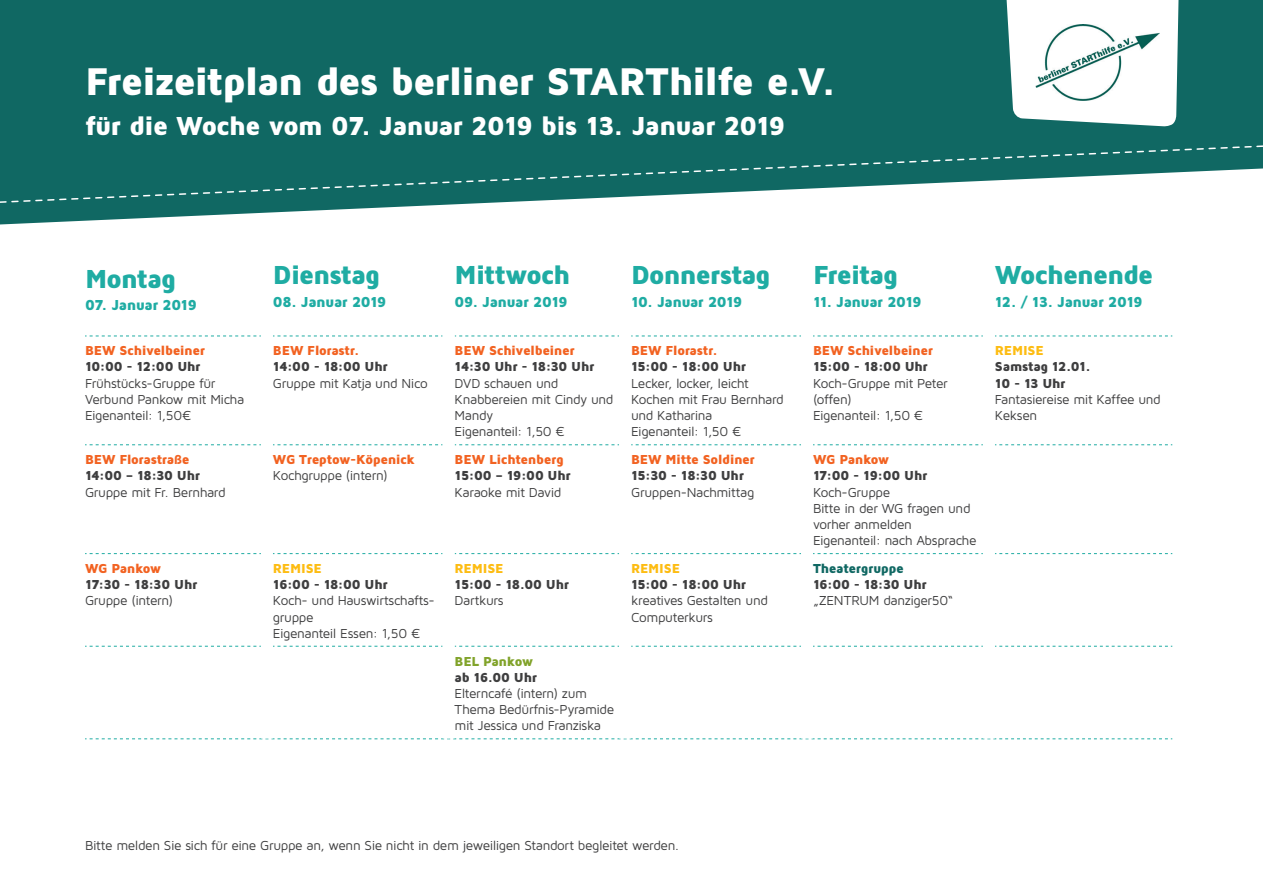
<style>
.page{position:relative;width:1263px;height:893px;background:#fff}
.page>*{position:absolute;margin:0;border:0;box-sizing:border-box;transform-origin:0 0}
.t1{font:900 40.05px "Maven Pro";letter-spacing:-.045em;color:#fff}
.t2{font:900 27px "Maven Pro";letter-spacing:-.045em;color:#1faca3}
.t3{font:900 27px "Maven Pro";letter-spacing:-.04em;color:#fff}
.t4{font:900 15px "Maven Pro";letter-spacing:-.035em;color:#1faca3}
.t5{font:13.5px/16.2px "Maven Pro";letter-spacing:-.03em;color:#3e3e3f}
.t6{font:900 13.5px/16.2px "Maven Pro";letter-spacing:-.025em;color:#3e3e3f}
.t7{font:900 13.5px "Maven Pro";letter-spacing:-.03em;color:#f26221}
.t8{font:900 13.5px "Maven Pro";letter-spacing:-.01em;color:#fdbc12}
.t9{font:900 13.5px "Maven Pro";letter-spacing:-.03em;color:#106863}
.t10{font:900 13.5px "Maven Pro";letter-spacing:-.035em;color:#81a32a}
</style>
<div class="page">
<svg style="left:0;top:0;width:1263px;height:224px;background:#2a7874"></svg>
<svg style="left:0;top:145px;width:1263px;height:59px"></svg>
<svg style="left:997px;top:0;width:185px;height:127px"></svg>
<img style="left:1035px;top:25px;width:125px;height:76px">
<svg style="left:85px;top:336px;width:176px;height:1px"></svg>
<svg style="left:273px;top:336px;width:170px;height:1px"></svg>
<svg style="left:455px;top:336px;width:164px;height:1px"></svg>
<svg style="left:631px;top:336px;width:170px;height:1px"></svg>
<svg style="left:813px;top:336px;width:170px;height:1px"></svg>
<svg style="left:995px;top:336px;width:177px;height:1px"></svg>
<svg style="left:85px;top:444px;width:176px;height:1px"></svg>
<svg style="left:273px;top:444px;width:170px;height:1px"></svg>
<svg style="left:455px;top:444px;width:164px;height:1px"></svg>
<svg style="left:631px;top:444px;width:170px;height:1px"></svg>
<svg style="left:813px;top:444px;width:170px;height:1px"></svg>
<svg style="left:995px;top:444px;width:177px;height:1px"></svg>
<svg style="left:85px;top:553px;width:176px;height:1px"></svg>
<svg style="left:273px;top:553px;width:170px;height:1px"></svg>
<svg style="left:455px;top:553px;width:164px;height:1px"></svg>
<svg style="left:631px;top:553px;width:170px;height:1px"></svg>
<svg style="left:813px;top:553px;width:170px;height:1px"></svg>
<svg style="left:995px;top:553px;width:177px;height:1px"></svg>
<svg style="left:85px;top:646px;width:176px;height:1px"></svg>
<svg style="left:273px;top:646px;width:170px;height:1px"></svg>
<svg style="left:455px;top:646px;width:164px;height:1px"></svg>
<svg style="left:631px;top:646px;width:170px;height:1px"></svg>
<svg style="left:813px;top:646px;width:170px;height:1px"></svg>
<svg style="left:995px;top:646px;width:177px;height:1px"></svg>
<svg style="left:85px;top:738px;width:1087px;height:1px"></svg>
<h1 class="t1" style="left:85px;top:56px;width:753px">Freizeitplan des berliner STARThilfe e.V.</h1>
<h2 class="t3" style="left:85px;top:109px;width:702px">für die Woche vom 07. Januar 2019 bis 13. Januar 2019</h2>
<h2 class="t2" style="left:85px;top:262px;width:92px">Montag</h2>
<p class="t4" style="left:85px;top:296px;width:113px">07. Januar 2019</p>
<p class="t7" style="left:85px;top:342px;width:122px">BEW Schivelbeiner</p>
<p class="t6" style="left:85px;top:358px;width:117px">10:00 - 12:00 Uhr</p>
<p class="t5" style="left:85px;top:374px;width:161px">Frühstücks-Gruppe für<br>Verbund Pankow mit Micha<br>Eigenanteil: 1,50€</p>
<p class="t7" style="left:85px;top:451px;width:106px">BEW Florastraße</p>
<p class="t6" style="left:85px;top:467px;width:117px">14:00 – 18:30 Uhr</p>
<p class="t5" style="left:85px;top:483px;width:142px">Gruppe mit Fr. Bernhard</p>
<p class="t7" style="left:85px;top:560px;width:78px">WG Pankow</p>
<p class="t6" style="left:85px;top:576px;width:114px">17:30 - 18:30 Uhr</p>
<p class="t5" style="left:85px;top:592px;width:90px">Gruppe (intern)</p>
<h2 class="t2" style="left:273px;top:258px;width:109px">Dienstag</h2>
<p class="t4" style="left:273px;top:292px;width:115px">08. Januar 2019</p>
<p class="t7" style="left:273px;top:342px;width:88px">BEW Florastr.</p>
<p class="t6" style="left:273px;top:358px;width:116px">14:00 - 18:00 Uhr</p>
<p class="t5" style="left:273px;top:374px;width:156px">Gruppe mit Katja und Nico</p>
<p class="t7" style="left:273px;top:451px;width:144px">WG Treptow-Köpenick</p>
<p class="t5" style="left:273px;top:467px;width:116px">Kochgruppe (intern)</p>
<h2 class="t2" style="left:455px;top:258px;width:117px">Mittwoch</h2>
<p class="t4" style="left:455px;top:292px;width:115px">09. Januar 2019</p>
<p class="t7" style="left:455px;top:342px;width:122px">BEW Schivelbeiner</p>
<p class="t6" style="left:455px;top:358px;width:141px">14:30 Uhr - 18:30 Uhr</p>
<p class="t5" style="left:455px;top:374px;width:160px">DVD schauen und<br>Knabbereien mit Cindy und<br>Mandy<br>Eigenanteil: 1,50 €</p>
<p class="t7" style="left:455px;top:451px;width:110px">BEW Lichtenberg</p>
<p class="t6" style="left:455px;top:467px;width:118px">15:00 – 19:00 Uhr</p>
<p class="t5" style="left:455px;top:483px;width:108px">Karaoke mit David</p>
<h2 class="t2" style="left:631px;top:258px;width:141px">Donnerstag</h2>
<p class="t4" style="left:631px;top:292px;width:113px">10. Januar 2019</p>
<p class="t7" style="left:631px;top:342px;width:88px">BEW Florastr.</p>
<p class="t6" style="left:631px;top:358px;width:116px">15:00 - 18:00 Uhr</p>
<p class="t5" style="left:631px;top:374px;width:154px">Lecker, locker, leicht<br>Kochen mit Frau Bernhard und Katharina<br>Eigenanteil: 1,50 €</p>
<p class="t7" style="left:631px;top:451px;width:125px">BEW Mitte Soldiner</p>
<p class="t6" style="left:631px;top:467px;width:114px">15:30 - 18:30 Uhr</p>
<p class="t5" style="left:631px;top:483px;width:125px">Gruppen-Nachmittag</p>
<p class="t8" style="left:273px;top:560px;width:50px">REMISE</p>
<p class="t6" style="left:273px;top:576px;width:116px">16:00 - 18:00 Uhr</p>
<p class="t5" style="left:273px;top:592px;width:163px">Koch- und Hauswirtschafts&shy;gruppe<br>Eigenanteil Essen: 1,50 €</p>
<p class="t8" style="left:455px;top:560px;width:50px">REMISE</p>
<p class="t6" style="left:455px;top:576px;width:116px">15:00 - 18.00 Uhr</p>
<p class="t5" style="left:455px;top:592px;width:51px">Dartkurs</p>
<p class="t10" style="left:455px;top:652px;width:80px">BEL Pankow</p>
<p class="t6" style="left:455px;top:668px;width:84px">ab 16.00 Uhr</p>
<p class="t5" style="left:455px;top:685px;width:161px">Elterncafé (intern) zum<br>Thema Bedürfnis-Pyramide mit Jessica und Franziska</p>
<p class="t8" style="left:631px;top:560px;width:50px">REMISE</p>
<p class="t6" style="left:631px;top:576px;width:116px">15:00 - 18:00 Uhr</p>
<p class="t5" style="left:631px;top:592px;width:138px">kreatives Gestalten und<br>Computerkurs</p>
<h2 class="t2" style="left:813px;top:258px;width:87px">Freitag</h2>
<p class="t4" style="left:813px;top:292px;width:110px">11. Januar 2019</p>
<p class="t7" style="left:813px;top:342px;width:122px">BEW Schivelbeiner</p>
<p class="t6" style="left:813px;top:358px;width:116px">15:00 - 18:00 Uhr</p>
<p class="t5" style="left:813px;top:374px;width:136px">Koch-Gruppe mit Peter (offen)<br>Eigenanteil: 1,50 €</p>
<p class="t7" style="left:813px;top:451px;width:78px">WG Pankow</p>
<p class="t6" style="left:813px;top:467px;width:116px">17:00 - 19:00 Uhr</p>
<p class="t5" style="left:813px;top:483px;width:165px">Koch-Gruppe<br>Bitte in der WG fragen und vorher anmelden<br>Eigenanteil: nach Absprache</p>
<p class="t9" style="left:813px;top:560px;width:92px">Theatergruppe</p>
<p class="t6" style="left:813px;top:576px;width:115px">16:00 - 18:30 Uhr</p>
<p class="t5" style="left:813px;top:592px;width:142px">„ZENTRUM danziger50“</p>
<h2 class="t2" style="left:995px;top:258px;width:160px">Wochenende</h2>
<p class="t4" style="left:995px;top:292px;width:149px">12. / 13. Januar 2019</p>
<p class="t8" style="left:995px;top:342px;width:50px">REMISE</p>
<p class="t6" style="left:995px;top:358px;width:97px">Samstag 12.01.<br>10 - 13 Uhr</p>
<p class="t5" style="left:995px;top:391px;width:167px">Fantasiereise mit Kaffee und<br>Keksen</p>
<p class="t5" style="left:85px;top:837px;width:596px">Bitte melden Sie sich für eine Gruppe an, wenn Sie nicht in dem jeweiligen Standort begleitet werden.</p>
</div>
